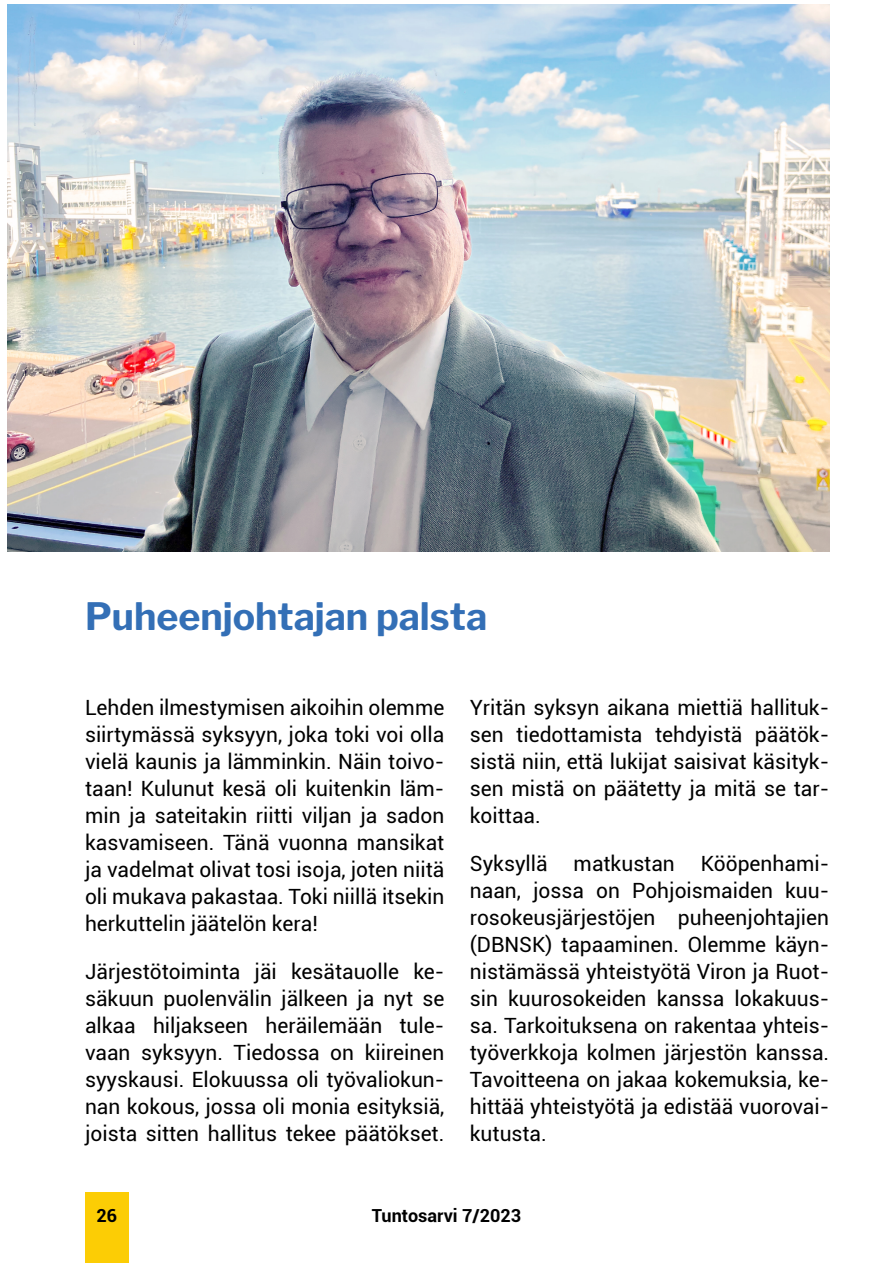
<style>
.page{position:relative;width:893px;height:1263px;background:#fff}
.page>*{position:absolute;margin:0;border:0;box-sizing:border-box;transform-origin:0 0}
.t1{font:700 37.5px "Libre Franklin";color:#336fb6}
.t2{font:21px/27px "Roboto";color:#000;text-align:justify}
.t3{font:700 18px "Roboto";color:#000}
</style>
<div class="page">
<div style="left:85px;top:1192px;width:44px;height:71px;background:#fccd05"></div>
<img style="left:7px;top:4px;width:822px;height:547px">
<h1 class="t1" style="left:85px;top:594px;width:404px">Puheenjohtajan palsta</h1>
<p class="t2" style="left:85px;top:693px;width:361px">Lehden ilmestymisen aikoihin olemme siirtymässä syksyyn, joka toki voi olla vielä kaunis ja lämminkin. Näin toivo&shy;taan! Kulunut kesä oli kuitenkin läm&shy;min ja sateitakin riitti viljan ja sadon kasvamiseen. Tänä vuonna mansikat ja vadelmat olivat tosi isoja, joten niitä oli mukava pakastaa. Toki niillä itsekin herkuttelin jäätelön kera!</p>
<p class="t2" style="left:85px;top:957px;width:361px">Järjestötoiminta jäi kesätauolle ke&shy;säkuun puolenvälin jälkeen ja nyt se alkaa hiljakseen heräilemään tule&shy;vaan syksyyn. Tiedossa on kiireinen syyskausi. Elokuussa oli työvaliokun&shy;nan kokous, jossa oli monia esityksiä, joista sitten hallitus tekee päätökset.</p>
<p class="t2" style="left:470px;top:693px;width:361px">Yritän syksyn aikana miettiä hallituk&shy;sen tiedottamista tehdyistä päätök&shy;sistä niin, että lukijat saisivat käsityk&shy;sen mistä on päätetty ja mitä se tar&shy;koittaa.</p>
<p class="t2" style="left:470px;top:849px;width:361px">Syksyllä matkustan Kööpenhami&shy;naan, jossa on Pohjoismaiden kuu&shy;rosokeusjärjestöjen puheenjohtajien (DBNSK) tapaaminen. Olemme käyn&shy;nistämässä yhteistyötä Viron ja Ruot&shy;sin kuurosokeiden kanssa lokakuus&shy;sa. Tarkoituksena on rakentaa yhteis&shy;työverkkoja kolmen järjestön kanssa.<br>Tavoitteena on jakaa kokemuksia, ke&shy;hittää yhteistyötä ja edistää vuorovai&shy;kutusta.</p>
<p class="t3" style="left:97px;top:1203px;width:22px">26</p>
<p class="t3" style="left:372px;top:1203px;width:151px">Tuntosarvi 7/2023</p>
</div>
